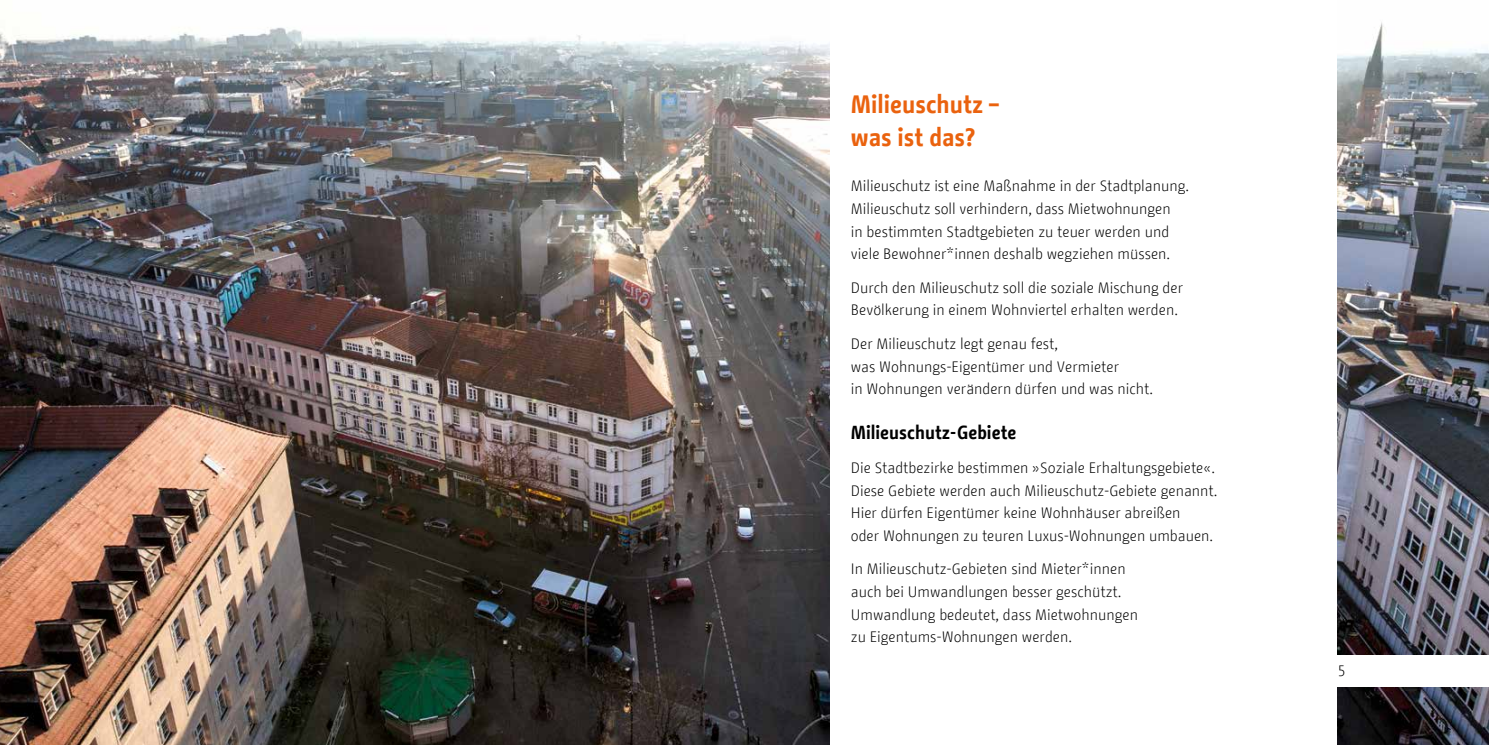
<style>
.page{position:relative;width:1489px;height:745px;background:#fff}
.page>*{position:absolute;margin:0;border:0;box-sizing:border-box;transform-origin:0 0}
.t1{font:700 25px/33.8px "BMF Change";color:#ea620e}
.t2{font:700 18.75px "BMF Change";color:#000}
.t3{font:300 15px/22.5px "BMF Change";color:#000}
</style>
<div class="page">
<img style="left:0;top:27px;width:829px;height:717px">
<img style="left:1337px;top:22px;width:151px;height:722px">
<div style="left:1323px;top:655px;width:165px;height:31px;background:#fff"></div>
<h1 class="t1" style="left:850px;top:87px;width:152px">Milieuschutz – was ist das?</h1>
<p class="t3" style="left:850px;top:175px;width:340px">Milieuschutz ist eine Maßnahme in der Stadtplanung.<br>Milieuschutz soll verhindern, dass Mietwohnungen<br>in bestimmten Stadtgebieten zu teuer werden und viele Bewohner*innen deshalb wegziehen müssen.</p>
<p class="t3" style="left:850px;top:276px;width:334px">Durch den Milieuschutz soll die soziale Mischung der<br>Bevölkerung in einem Wohnviertel erhalten werden.</p>
<p class="t3" style="left:850px;top:332px;width:304px">Der Milieuschutz legt genau fest,<br>was Wohnungs-Eigentümer und Vermieter<br>in Wohnungen verändern dürfen und was nicht.</p>
<p class="t2" style="left:850px;top:419px;width:167px">Milieuschutz-Gebiete</p>
<p class="t3" style="left:850px;top:456px;width:368px">Die Stadtbezirke bestimmen »Soziale Erhaltungsgebiete«.<br>Diese Gebiete werden auch Milieuschutz-Gebiete genannt.<br>Hier dürfen Eigentümer keine Wohnhäuser abreißen<br>oder Wohnungen zu teuren Luxus-Wohnungen umbauen.</p>
<p class="t3" style="left:850px;top:557px;width:289px">In Milieuschutz-Gebieten sind Mieter*innen auch bei Umwandlungen besser geschützt.<br>Umwandlung bedeutet, dass Mietwohnungen zu Eigentums-Wohnungen werden.</p>
<p class="t3" style="left:1338px;top:659px;width:8px">5</p>
</div>
